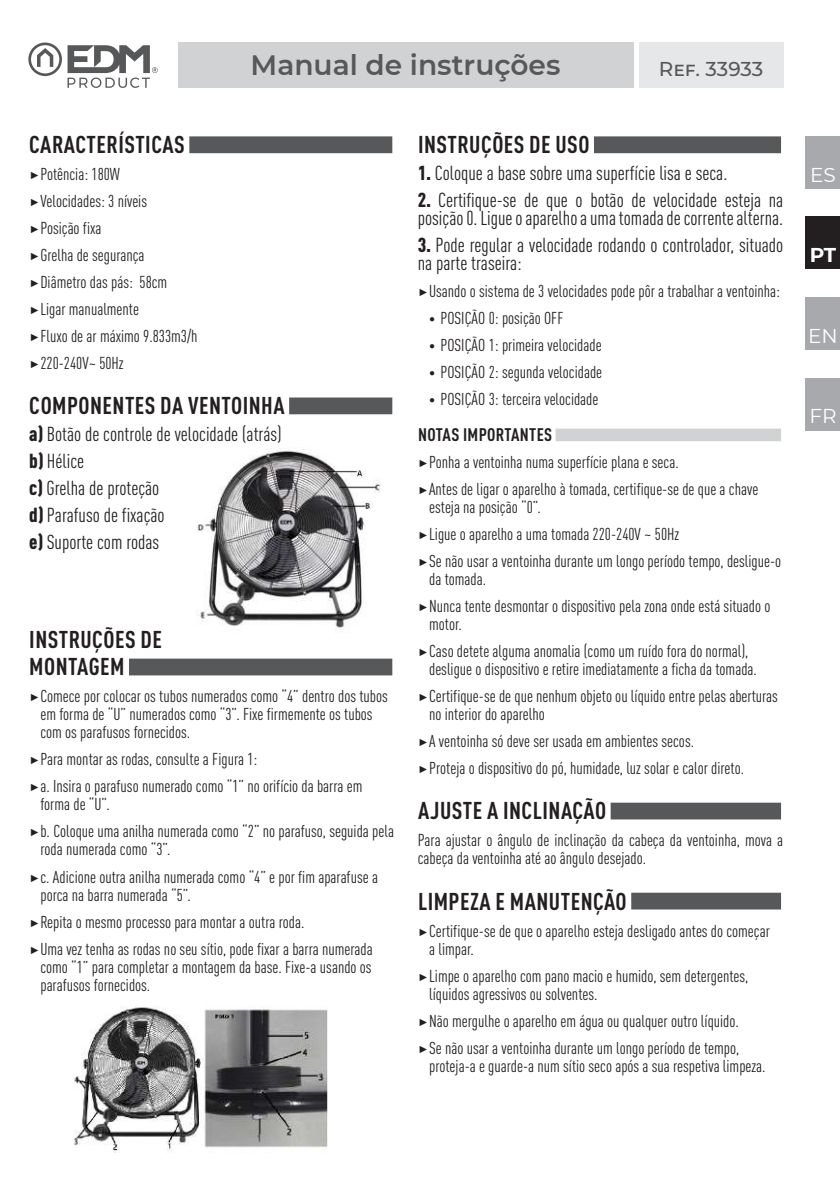
<style>
.page{position:relative;width:840px;height:1191px;background:#fff}
.page>*{position:absolute;margin:0;border:0;box-sizing:border-box;transform-origin:0 0}
.t1{font:600 28px "Montserrat";color:#57585a}
.t2{font:700 condensed 24px/27px "DIN Pro";letter-spacing:.02em;color:#231f20}
.t3{font:condensed 20px/27px "DIN Pro";color:#231f20}
.t4{font:500 20px "Montserrat";letter-spacing:-.005em;color:#57585a}
.t5{font:20px "Montserrat";color:#fff}
.t6{font:700 20px "Montserrat";color:#fff}
.t7{font:700 condensed 18px "DIN Pro";letter-spacing:.02em;color:#231f20}
.t8{font:condensed 17px/27px "DIN Pro";color:#231f20}
.s1{font-family:"Montserrat";font-stretch:normal}
.s2{font-weight:900}
.s3{font-family:"Montserrat";font-weight:700;font-stretch:normal}
</style>
<div class="page">
<div style="left:177px;top:43px;width:456px;height:45px;background:#d1d2d4"></div>
<div style="left:638px;top:43px;width:144px;height:45px;background:#e6e7e9"></div>
<div style="left:805px;top:137px;width:34px;height:52px;background:#a8a9ad"></div>
<div style="left:805px;top:216px;width:34px;height:53px;background:#231f20"></div>
<div style="left:805px;top:297px;width:34px;height:53px;background:#a8a9ad"></div>
<div style="left:805px;top:378px;width:34px;height:52px;background:#a8a9ad"></div>
<svg style="left:28px;top:43px;width:130px;height:45px"></svg>
<div style="left:189px;top:136px;width:203px;height:17px;background:#57585a"></div>
<div style="left:289px;top:397px;width:103px;height:17px;background:#57585a"></div>
<div style="left:129px;top:658px;width:263px;height:17px;background:#57585a"></div>
<div style="left:593px;top:136px;width:187px;height:17px;background:#57585a"></div>
<div style="left:555px;top:428px;width:225px;height:13px;background:#d1d2d4"></div>
<div style="left:610px;top:802px;width:170px;height:17px;background:#57585a"></div>
<div style="left:631px;top:892px;width:149px;height:17px;background:#57585a"></div>
<img style="left:197px;top:448px;width:184px;height:184px">
<img style="left:74px;top:1006px;width:254px;height:146px">
<h1 class="t1" style="left:250px;top:45px;width:311px">Manual de instruções</h1>
<p class="t4" style="left:658px;top:55px;width:106px">Ref. 33933</p>
<h2 class="t2" style="left:29px;top:129px;width:157px">CARACTERÍSTICAS</h2>
<p class="t8" style="left:29px;top:159px;width:170px"><span class="s1">▶</span>Potência: 180W <span class="s1">▶</span>Velocidades: 3 níveis <span class="s1">▶</span>Posição fixa<br><span class="s1">▶</span>Grelha de segurança <span class="s1">▶</span>Diâmetro das pás: 58cm <span class="s1">▶</span>Ligar manualmente<br><span class="s1">▶</span>Fluxo de ar máximo 9.833m3/h <span class="s1">▶</span>220-240V~ 50Hz</p>
<h2 class="t2" style="left:29px;top:390px;width:256px">COMPONENTES DA VENTOINHA</h2>
<p class="t3" style="left:29px;top:419px;width:254px"><span class="s2">a)</span> Botão de controle de velocidade (atrás) <span class="s2">b)</span> Hélice<br><span class="s2">c)</span> Grelha de proteção<br><span class="s2">d)</span> Parafuso de fixação<br><span class="s2">e)</span> Suporte com rodas</p>
<h2 class="t2" style="left:29px;top:624px;width:134px">INSTRUÇÕES DE<br>MONTAGEM</h2>
<p class="t8" style="left:40px;top:686px;width:349px;line-height:18px;text-indent:-11px"><span class="s1">▶</span>Comece por colocar os tubos numerados como “4” dentro dos tubos em forma de “U” numerados como “3”. Fixe firmemente os tubos com os parafusos fornecidos.</p>
<p class="t8" style="left:29px;top:744px;width:335px"><span class="s1">▶</span>Para montar as rodas, consulte a Figura 1:<br><span class="s1">▶</span>a. Insira o parafuso numerado como “1” no orifício da barra em</p>
<p class="t8" style="left:29px;top:789px;width:366px;text-indent:11px">forma de “U”.<br><span class="s1">▶</span>b. Coloque uma anilha numerada como “2” no parafuso, seguida pela</p>
<p class="t8" style="left:29px;top:834px;width:350px;text-indent:11px">roda numerada como “3”.<br><span class="s1">▶</span>c. Adicione outra anilha numerada como “4” e por fim aparafuse a</p>
<p class="t8" style="left:29px;top:879px;width:345px;text-indent:11px">porca na barra numerada “5”.<br><span class="s1">▶</span>Repita o mesmo processo para montar a outra roda.<br><span class="s1">▶</span>Uma vez tenha as rodas no seu sítio, pode fixar a barra numerada</p>
<p class="t8" style="left:40px;top:956px;width:332px;line-height:18px">como “1” para completar a montagem da base. Fixe-a usando os parafusos fornecidos.</p>
<h2 class="t2" style="left:418px;top:129px;width:173px">INSTRUÇÕES DE USO</h2>
<p class="t3" style="left:417px;top:158px;width:311px"><span class="s2">1.</span> Coloque a base sobre uma superfície lisa e seca.</p>
<p class="t3" style="left:417px;top:190px;width:367px;line-height:18px"><span class="s2">2.</span> Certifique-se de que o botão de velocidade esteja na posição 0. Ligue o aparelho a uma tomada de corrente alterna.</p>
<p class="t3" style="left:417px;top:235px;width:367px;line-height:18px"><span class="s2">3.</span> Pode regular a velocidade rodando o controlador, situado na parte traseira:</p>
<p class="t8" style="left:417px;top:276px;width:363px"><span class="s1">▶</span>Usando o sistema de 3 velocidades pode pôr a trabalhar a ventoinha:</p>
<p class="t8" style="left:429px;top:303px;width:136px"><span class="s3">•</span> POSIÇÃO 0: posição OFF</p>
<p class="t8" style="left:429px;top:330px;width:174px"><span class="s3">•</span> POSIÇÃO 1: primeira velocidade</p>
<p class="t8" style="left:429px;top:357px;width:174px"><span class="s3">•</span> POSIÇÃO 2: segunda velocidade</p>
<p class="t8" style="left:429px;top:384px;width:171px"><span class="s3">•</span> POSIÇÃO 3: terceira velocidade</p>
<p class="t7" style="left:418px;top:421px;width:136px">NOTAS IMPORTANTES</p>
<p class="t8" style="left:417px;top:447px;width:342px"><span class="s1">▶</span>Ponha a ventoinha numa superfície plana e seca.<br><span class="s1">▶</span>Antes de ligar o aparelho à tomada, certifique-se de que a chave</p>
<p class="t8" style="left:417px;top:492px;width:365px;text-indent:11px">esteja na posição “0”.<br><span class="s1">▶</span>Ligue o aparelho a uma tomada 220-240V ~ 50Hz<br><span class="s1">▶</span>Se não usar a ventoinha durante um longo período tempo, desligue-o</p>
<p class="t8" style="left:417px;top:564px;width:354px;text-indent:11px">da tomada.<br><span class="s1">▶</span>Nunca tente desmontar o dispositivo pela zona onde está situado o</p>
<p class="t8" style="left:417px;top:609px;width:332px;text-indent:11px">motor.<br><span class="s1">▶</span>Caso detete alguma anomalia (como um ruído fora do normal),</p>
<p class="t8" style="left:417px;top:654px;width:361px;text-align:center">desligue o dispositivo e retire imediatamente a ficha da tomada. <span class="s1">▶</span>Certifique-se de que nenhum objeto ou líquido entre pelas aberturas</p>
<p class="t8" style="left:417px;top:699px;width:327px;text-indent:11px">no interior do aparelho<br><span class="s1">▶</span>A ventoinha só deve ser usada em ambientes secos. <span class="s1">▶</span>Proteja o dispositivo do pó, humidade, luz solar e calor direto.</p>
<h2 class="t2" style="left:418px;top:795px;width:189px">AJUSTE A INCLINAÇÃO</h2>
<p class="t8" style="left:417px;top:830px;width:366px;line-height:18px">Para ajustar o ângulo de inclinação da cabeça da ventoinha, mova a cabeça da ventoinha até ao ângulo desejado.</p>
<h2 class="t2" style="left:418px;top:885px;width:210px">LIMPEZA E MANUTENÇÃO</h2>
<p class="t8" style="left:429px;top:920px;width:342px;line-height:18px;text-indent:-11px"><span class="s1">▶</span>Certifique-se de que o aparelho esteja desligado antes do começar a limpar.</p>
<p class="t8" style="left:429px;top:965px;width:320px;line-height:18px;text-indent:-11px"><span class="s1">▶</span>Limpe o aparelho com pano macio e humido, sem detergentes, líquidos agressivos ou solventes.</p>
<p class="t8" style="left:417px;top:1005px;width:323px"><span class="s1">▶</span>Não mergulhe o aparelho em água ou qualquer outro líquido. <span class="s1">▶</span>Se não usar a ventoinha durante um longo período de tempo,</p>
<p class="t8" style="left:429px;top:1050px;width:338px">proteja-a e guarde-a num sítio seco após a sua respetiva limpeza.</p>
<p class="t5" style="left:809px;top:161px;width:27px">ES</p>
<p class="t6" style="left:809px;top:240px;width:28px">PT</p>
<p class="t5" style="left:807px;top:322px;width:31px">EN</p>
<p class="t5" style="left:808px;top:402px;width:29px">FR</p>
</div>
